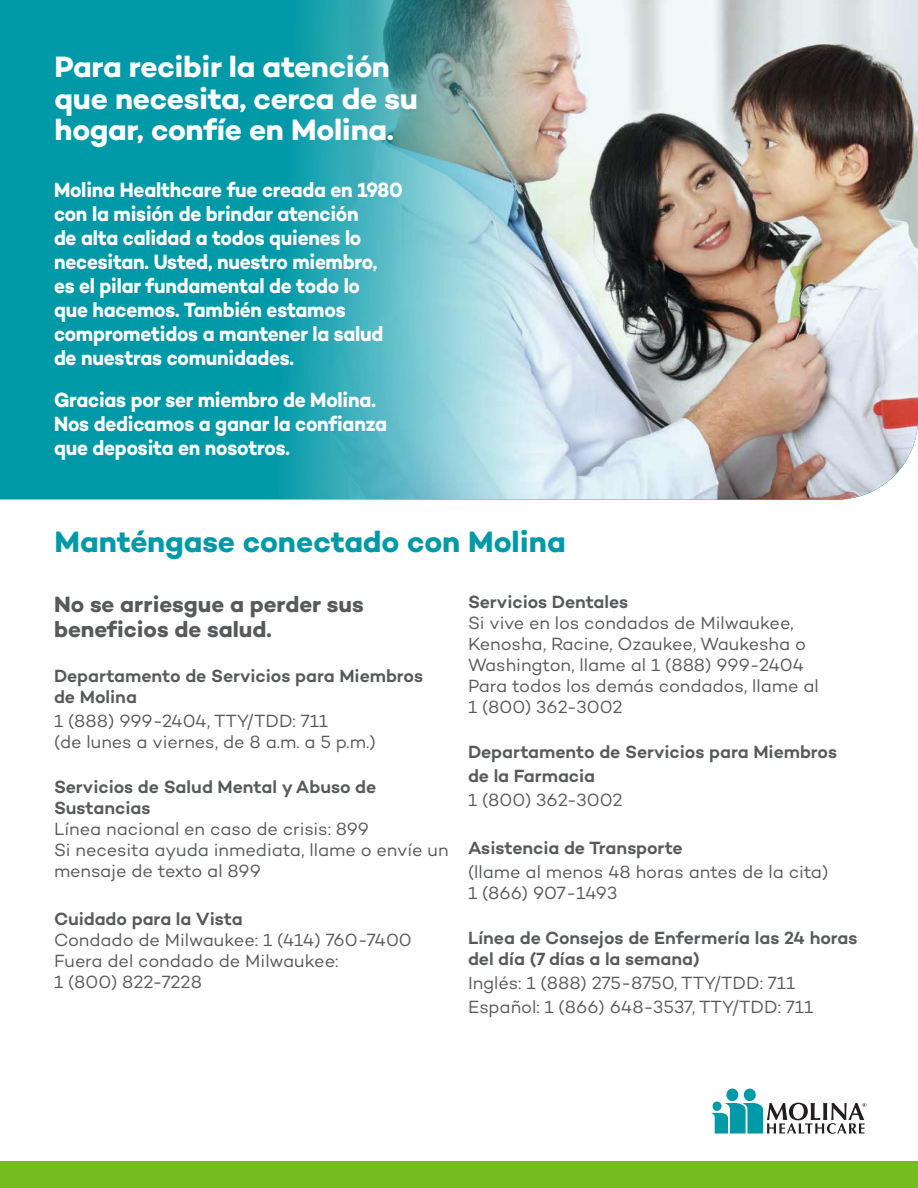
<style>
.page{position:relative;width:918px;height:1188px;background:#fff}
.page>*{position:absolute;margin:0;border:0;box-sizing:border-box;transform-origin:0 0}
.t1{font:700 30px/31.5px "Campton";letter-spacing:-.01em;color:#fff}
.t2{font:700 30px "Campton";color:#0099a8}
.t3{font:700 22.5px/25.5px "Campton";letter-spacing:-.005em;color:#58595b}
.t4{font:700 21px/24px "Campton";letter-spacing:-.01em;color:#fff;scale:.91 1}
.t5{font:18px/21px "Campton";color:#58595b}
.t6{font:600 18px/21px "Campton";letter-spacing:-.005em;color:#58595b}
.s1{font-weight:400}
.s2{font-weight:600}
</style>
<div class="page">
<div style="left:744px;top:1089px;width:12px;height:12px;background:#0099a8;border-radius:50%"></div>
<div style="left:726px;top:1089px;width:12px;height:12px;background:#0099a8;border-radius:50%"></div>
<svg style="left:711px;top:1103px;width:155px;height:31px"></svg>
<div style="left:713px;top:1102px;width:9px;height:9px;background:#0099a8;border-radius:50%"></div>
<div style="left:0;top:0;width:279px;height:500px;background:#0099a8"></div>
<img style="left:279px;top:0;width:639px;height:500px">
<div style="left:0;top:1161px;width:918px;height:27px;background:#76bc21"></div>
<p class="t1" style="left:54px;top:51px;width:365px">Para recibir la atención que necesita, cerca de su hogar, confíe en Molina.</p>
<p class="t4" style="left:54px;top:177px;width:385px">Molina Healthcare fue creada en 1980 con la misión de brindar atención<br>de alta calidad a todos quienes lo necesitan. Usted, nuestro miembro, es el pilar fundamental de todo lo<br>que hacemos. También estamos comprometidos a mantener la salud de nuestras comunidades.</p>
<p class="t4" style="left:54px;top:387px;width:368px">Gracias por ser miembro de Molina.<br>Nos dedicamos a ganar la confianza que deposita en nosotros.</p>
<p class="t2" style="left:54px;top:523px;width:513px">Manténgase conectado con Molina</p>
<p class="t3" style="left:54px;top:591px;width:311px">No se arriesgue a perder sus beneficios de salud.</p>
<p class="t6" style="left:54px;top:665px;width:371px">Departamento de Servicios para Miembros de Molina</p>
<p class="t5" style="left:54px;top:710px;width:323px">1 (888) 999-2404, TTY/TDD: 711<br>(de lunes a viernes, de 8 a.m. a 5 p.m.)</p>
<p class="t6" style="left:54px;top:776px;width:324px">Servicios de Salud Mental y Abuso de<br>Sustancias<br><span class="s1">Línea nacional en caso de crisis: 899</span></p>
<p class="t5" style="left:54px;top:839px;width:396px">Si necesita ayuda inmediata, llame o envíe un mensaje de texto al 899</p>
<p class="t5" style="left:54px;top:908px;width:359px"><span class="s2">Cuidado para la Vista<br></span>Condado de Milwaukee: 1 (414) 760-7400<br>Fuera del condado de Milwaukee:<br>1 (800) 822-7228</p>
<p class="t5" style="left:468px;top:591px;width:340px"><span class="s2">Servicios Dentales<br></span>Si vive en los condados de Milwaukee, Kenosha, Racine, Ozaukee, Waukesha o Washington, llame al 1 (888) 999-2404</p>
<p class="t5" style="left:468px;top:675px;width:352px">Para todos los demás condados, llame al<br>1 (800) 362-3002</p>
<p class="t6" style="left:468px;top:740px;width:371px;line-height:24px">Departamento de Servicios para Miembros de la Farmacia<br><span class="s1">1 (800) 362-3002</span></p>
<p class="t5" style="left:468px;top:836px;width:362px;line-height:24px"><span class="s2">Asistencia de Transporte<br></span>(llame al menos 48 horas antes de la cita)</p>
<p class="t5" style="left:468px;top:882px;width:151px">1 (866) 907-1493</p>
<p class="t6" style="left:468px;top:927px;width:391px">Línea de Consejos de Enfermería las 24 horas del día (7 días a la semana)</p>
<p class="t5" style="left:468px;top:972px;width:329px">Inglés: 1 (888) 275-8750, TTY/TDD: 711</p>
<p class="t5" style="left:468px;top:996px;width:347px">Español: 1 (866) 648-3537, TTY/TDD: 711</p>
</div>
